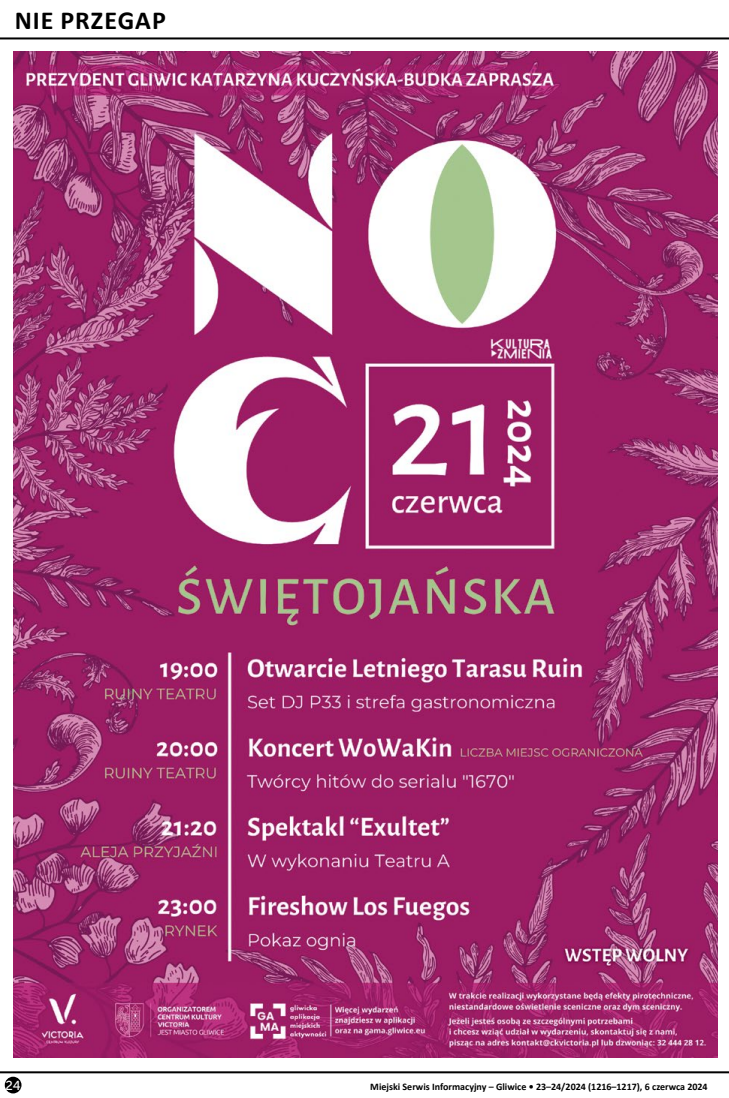
<style>
.page{position:relative;width:729px;height:1098px;background:#fff}
.page>*{position:absolute;margin:0;border:0;box-sizing:border-box;transform-origin:0 0}
.t1{font:700 26px "Calibri";letter-spacing:.04em;color:#000}
.t2{font:13px "Museo Sans 500";color:#fff}
.t3{font:700 10px "Calibri";color:#000}
</style>
<div class="page">
<hr style="left:0;top:1070px;width:729px;height:2px;background:#000">
<div style="left:5px;top:1076px;width:16px;height:16px;background:#000;border-radius:50%"></div>
<hr style="left:0;top:37px;width:729px;height:2px;background:#000">
<img style="left:13px;top:51px;width:704px;height:1006px">
<h1 class="t1" style="left:15px;top:4px;width:153px">NIE PRZEGAP</h1>
<h2 class="t2" style="left:6px;top:1077px;width:17px">24</h2>
<p class="t3" style="left:370px;top:1079px;width:339px">Miejski Serwis Informacyjny – Gliwice • 23–24/2024 (1216–1217), 6 czerwca 2024</p>
</div>
